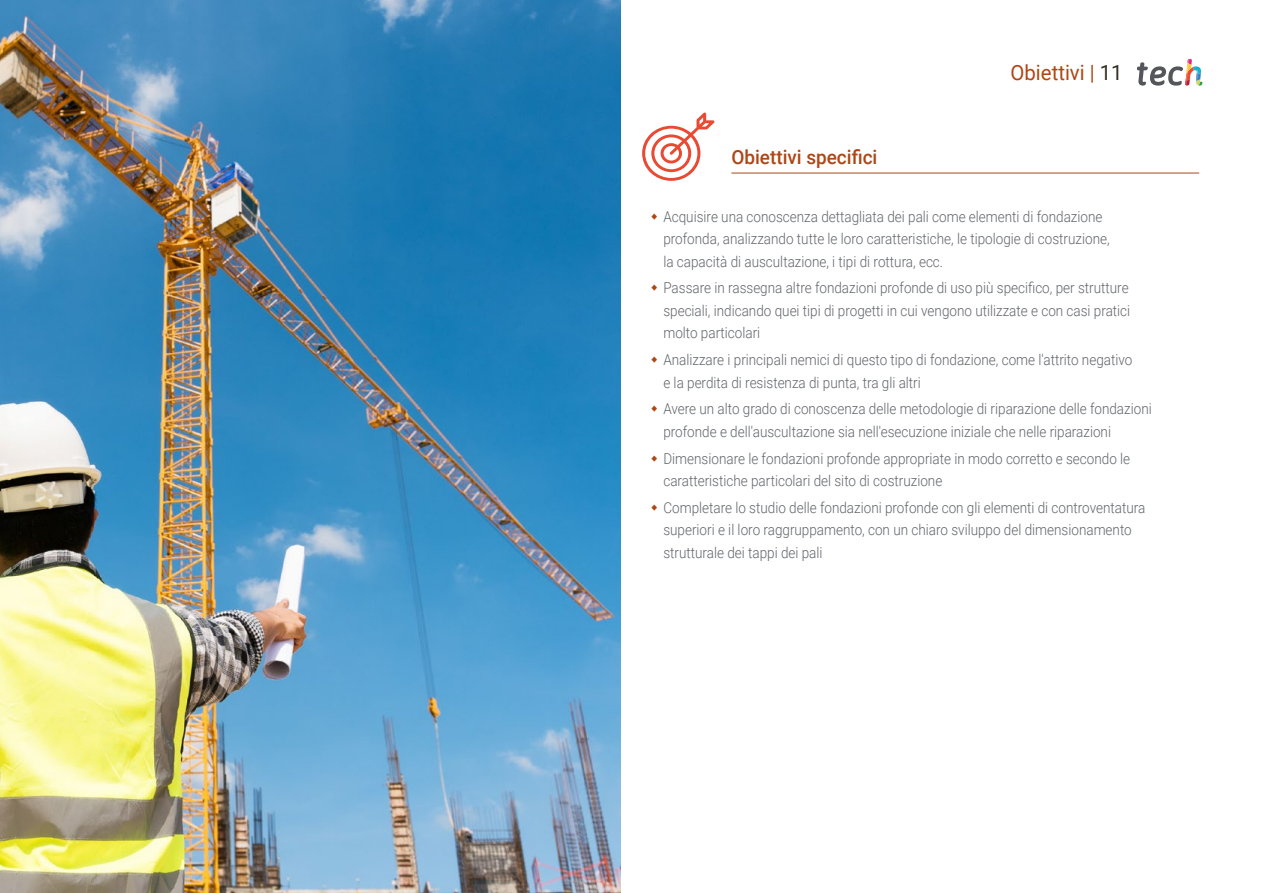
<style>
.page{position:relative;width:1263px;height:893px;background:#fff}
.page>*{position:absolute;margin:0;border:0;box-sizing:border-box;transform-origin:0 0}
.t1{font:21px "Roboto";color:#ae4615}
.t2{font:500 19.5px "Roboto";color:#ae4615}
.t3{font:300 15px/22.5px "Roboto";color:#61646a;scale:.9 1}
.s1{color:#312e20}
</style>
<div class="page">
<hr style="left:731px;top:173px;width:468px;height:1px;background:#ae4615">
<svg style="left:642px;top:112px;width:72px;height:69px"></svg>
<img style="left:0;top:0;width:621px;height:893px">
<svg style="left:1137px;top:59px;width:65px;height:27px"></svg>
<h2 class="t2" style="left:731px;top:144px;width:147px">Obiettivi specifici</h2>
<h1 class="t1" style="left:1010px;top:57px;width:114px">Obiettivi | <span class="s1">11</span></h1>
<p class="t3" style="left:663px;top:204px;width:497px">Acquisire una conoscenza dettagliata dei pali come elementi di fondazione profonda, analizzando tutte le loro caratteristiche, le tipologie di costruzione, la capacità di auscultazione, i tipi di rottura, ecc.</p>
<p class="t3" style="left:663px;top:276px;width:520px;text-align:justify">Passare in rassegna altre fondazioni profonde di uso più specifico, per strutture speciali, indicando quei tipi di progetti in cui vengono utilizzate e con casi pratici molto particolari</p>
<p class="t3" style="left:663px;top:348px;width:523px">Analizzare i principali nemici di questo tipo di fondazione, come l'attrito negativo e la perdita di resistenza di punta, tra gli altri</p>
<p class="t3" style="left:663px;top:397px;width:544px">Avere un alto grado di conoscenza delle metodologie di riparazione delle fondazioni profonde e dell'auscultazione sia nell'esecuzione iniziale che nelle riparazioni</p>
<p class="t3" style="left:663px;top:446px;width:520px">Dimensionare le fondazioni profonde appropriate in modo corretto e secondo le caratteristiche particolari del sito di costruzione</p>
<p class="t3" style="left:663px;top:496px;width:537px">Completare lo studio delle fondazioni profonde con gli elementi di controventatura superiori e il loro raggruppamento, con un chiaro sviluppo del dimensionamento strutturale dei tappi dei pali</p>
</div>
